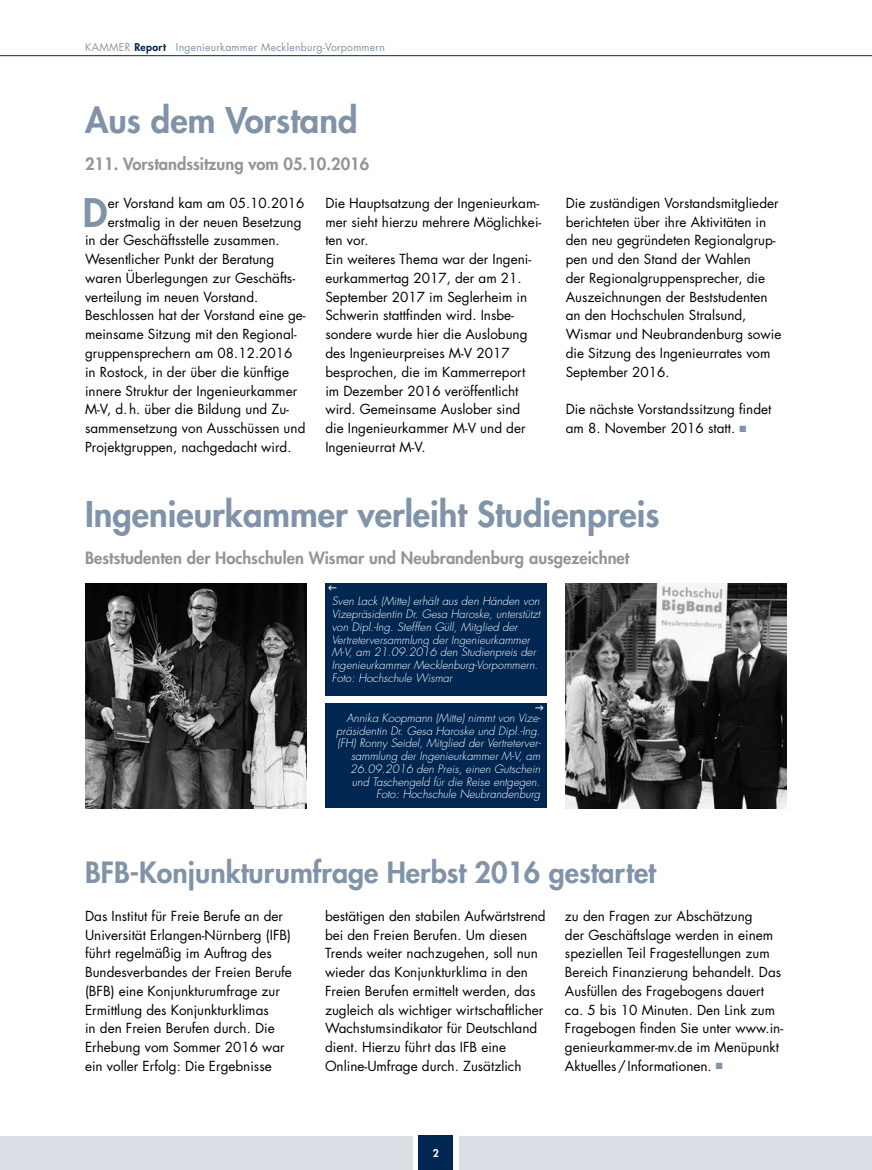
<style>
.page{position:relative;width:872px;height:1170px;background:#fff}
.page>*{position:absolute;margin:0;border:0;box-sizing:border-box;transform-origin:0 0}
.t1{font:800 38.4px "Futura";color:#8093a8}
.t2{font:800 34.5px "Futura";color:#8093a8}
.t3{font:800 28.5px "Futura";color:#8093a8}
.t4{font:800 16.5px "Futura";color:#939598}
.t5{font:13.5px/18.8px "Futura";color:#000}
.t6{font:italic 300 11.25px/12.8px "Futura";color:#fff;text-align:right}
.t7{font:10.5px "Futura";letter-spacing:.02em;color:#8093a8}
.t8{font:800 10.5px "Futura";color:#fff}
.s1{color:#939598}
.s2{font-weight:800;color:#002652}
.s3{color:#8093a8}
</style>
<div class="page">
<div style="left:0;top:1135px;width:412px;height:34px;background:#d9dfe5"></div>
<div style="left:419px;top:1135px;width:34px;height:34px;background:#002652"></div>
<hr style="left:0;top:55px;width:872px;height:1px;background:#002652">
<div style="left:459px;top:1135px;width:413px;height:34px;background:#d9dfe5"></div>
<img style="left:566px;top:583px;width:221px;height:225px">
<div style="left:325px;top:703px;width:221px;height:105px;background:#002652"></div>
<img style="left:85px;top:583px;width:221px;height:225px">
<div style="left:325px;top:583px;width:221px;height:112px;background:#002652"></div>
<p class="t7" style="left:85px;top:40px;width:301px"><span class="s1">KAMMER</span> <span class="s2">Report</span> Ingenieurkammer Mecklenburg-Vorpommern</p>
<h2 class="t2" style="left:85px;top:97px;width:274px">Aus dem Vorstand</h2>
<p class="t4" style="left:85px;top:153px;width:286px">211. Vorstandssitzung vom 05.10.2016</p>
<h1 class="t1" style="left:83px;top:187px;width:26px">D</h1>
<p class="t5" style="left:108px;top:193px;width:198px">er Vorstand kam am 05.10.2016</p>
<p class="t5" style="left:108px;top:212px;width:195px">erstmalig in der neuen Besetzung</p>
<p class="t5" style="left:85px;top:231px;width:196px">in der Geschäftsstelle zusammen.</p>
<p class="t5" style="left:85px;top:249px;width:191px">Wesentlicher Punkt der Beratung</p>
<p class="t5" style="left:85px;top:268px;width:212px">waren Überlegungen zur Geschäfts-</p>
<p class="t5" style="left:85px;top:287px;width:175px">verteilung im neuen Vorstand.</p>
<p class="t5" style="left:85px;top:306px;width:222px">Beschlossen hat der Vorstand eine ge-</p>
<p class="t5" style="left:85px;top:324px;width:213px">meinsame Sitzung mit den Regional-</p>
<p class="t5" style="left:85px;top:343px;width:209px">gruppensprechern am 08.12.2016</p>
<p class="t5" style="left:85px;top:362px;width:205px">in Rostock, in der über die künftige</p>
<p class="t5" style="left:85px;top:381px;width:214px">innere Struktur der Ingenieurkammer</p>
<p class="t5" style="left:85px;top:399px;width:205px">M-V, d.h. über die Bildung und Zu-</p>
<p class="t5" style="left:85px;top:418px;width:222px">sammensetzung von Ausschüssen und</p>
<p class="t5" style="left:85px;top:437px;width:208px">Projektgruppen, nachgedacht wird.</p>
<p class="t5" style="left:325px;top:193px;width:217px">Die Hauptsatzung der Ingenieurkam&shy;mer sieht hierzu mehrere Möglichkei&shy;ten vor.<br>Ein weiteres Thema war der Ingeni&shy;eurkammertag 2017, der am 21.<br>September 2017 im Seglerheim in<br>Schwerin stattfinden wird. Insbe&shy;sondere wurde hier die Auslobung des Ingenieurpreises M-V 2017 besprochen, die im Kammerreport im Dezember 2016 veröffentlicht wird. Gemeinsame Auslober sind die Ingenieurkammer M-V und der<br>Ingenieurrat M-V.</p>
<p class="t5" style="left:566px;top:193px;width:217px">Die zuständigen Vorstandsmitglieder berichteten über ihre Aktivitäten in den neu gegründeten Regionalgrup&shy;pen und den Stand der Wahlen<br>der Regionalgruppensprecher, die<br>Auszeichnungen der Beststudenten an den Hochschulen Stralsund,<br>Wismar und Neubrandenburg sowie die Sitzung des Ingenieurrates vom<br>September 2016.</p>
<p class="t5" style="left:566px;top:400px;width:207px">Die nächste Vorstandssitzung findet am 8. November 2016 statt. <span class="s3">■</span></p>
<h2 class="t2" style="left:85px;top:491px;width:576px">Ingenieurkammer verleiht Studienpreis</h2>
<p class="t4" style="left:85px;top:547px;width:546px">Beststudenten der Hochschulen Wismar und Neubrandenburg ausgezeichnet</p>
<p class="t6" style="left:332px;top:595px;width:210px;text-align:left">Sven Lack (Mitte) erhält aus den Händen von Vizepräsidentin Dr. Gesa Haroske, unterstützt von Dipl.-Ing. Stefffen Güll, Mitglied der Vertreterversammlung der Ingenieurkammer M-V, am 21.09.2016 den Studienpreis der Ingenieurkammer Mecklenburg-Vorpommern.<br>Foto: Hochschule Wismar</p>
<p class="t6" style="left:336px;top:711px;width:206px">Annika Koopmann (Mitte) nimmt von Vize&shy;präsidentin Dr. Gesa Haroske und Dipl.-Ing. (FH) Ronny Seidel, Mitglied der Vertreterver&shy;sammlung der Ingenieurkammer M-V, am 26.09.2016 den Preis, einen Gutschein und Taschengeld für die Reise entgegen.<br>Foto: Hochschule Neubrandenburg</p>
<h3 class="t3" style="left:85px;top:853px;width:572px">BFB-Konjunkturumfrage Herbst 2016 gestartet</h3>
<p class="t5" style="left:85px;top:906px;width:208px">Das Institut für Freie Berufe an der Universität Erlangen-Nürnberg (IFB) führt regelmäßig im Auftrag des Bundesverbandes der Freien Berufe (BFB) eine Konjunkturumfrage zur Ermittlung des Konjunkturklimas<br>in den Freien Berufen durch. Die Erhebung vom Sommer 2016 war ein voller Erfolg: Die Ergebnisse</p>
<p class="t5" style="left:325px;top:906px;width:222px">bestätigen den stabilen Aufwärtstrend bei den Freien Berufen. Um diesen Trends weiter nachzugehen, soll nun wieder das Konjunkturklima in den Freien Berufen ermittelt werden, das zugleich als wichtiger wirtschaftlicher Wachstumsindikator für Deutschland dient. Hierzu führt das IFB eine Online-Umfrage durch. Zusätzlich</p>
<p class="t5" style="left:565px;top:906px;width:220px">zu den Fragen zur Abschätzung<br>der Geschäftslage werden in einem speziellen Teil Fragestellungen zum Bereich Finanzierung behandelt. Das Ausfüllen des Fragebogens dauert ca. 5 bis 10 Minuten. Den Link zum Fragebogen finden Sie unter www.in&shy;genieurkammer-mv.de im Menüpunkt Aktuelles/Informationen. <span class="s3">■</span></p>
<p class="t8" style="left:433px;top:1145px;width:8px">2</p>
</div>
